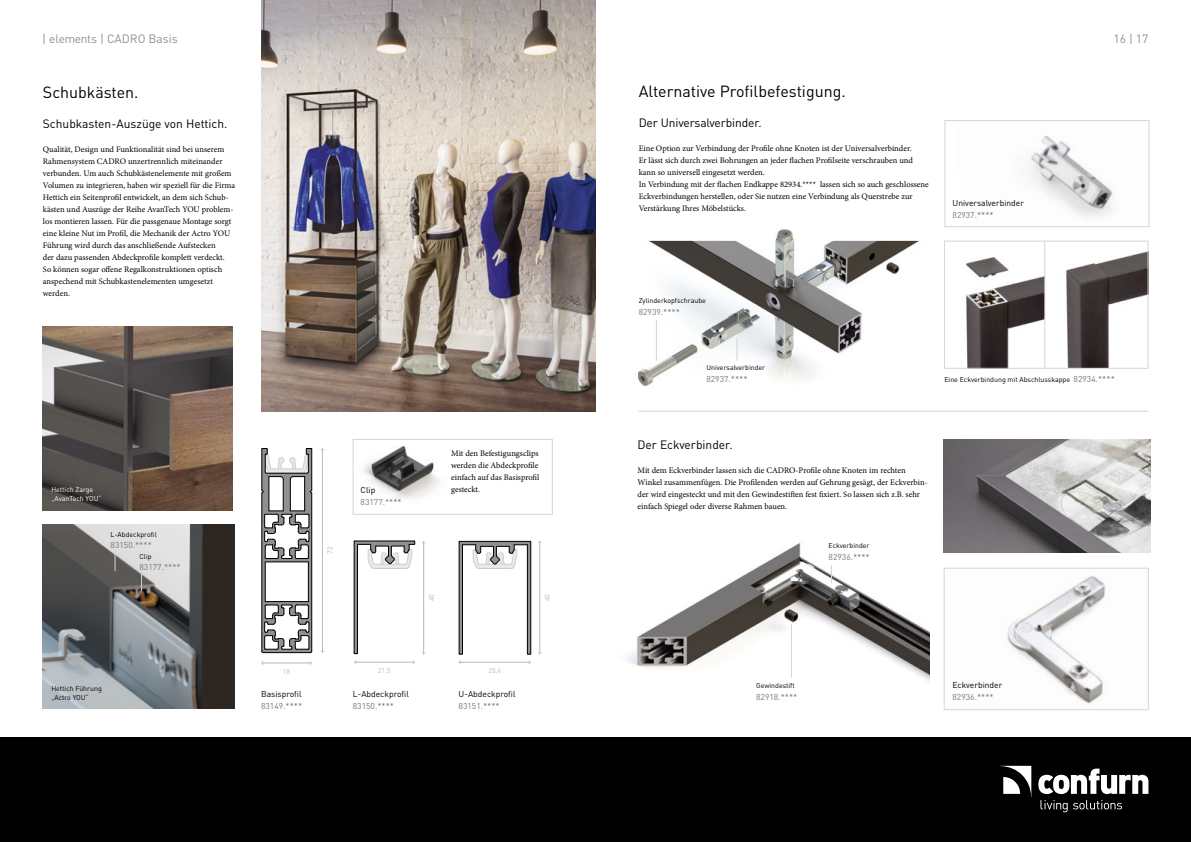
<style>
.page{position:relative;width:1191px;height:842px;background:#fff}
.page>*{position:absolute;margin:0;border:0;box-sizing:border-box;transform-origin:0 0}
.t1{font:16px "DIN Pro";color:#000}
.t2{font:12px "DIN Pro";color:#000}
.t3{font:12px "DIN Pro";letter-spacing:-.005em;color:#8f908f}
.t4{font:8.5px/12px "Minion Pro";color:#000}
.t5{font:8.5px "DIN Pro";color:#777}
.t6{font:8.5px "DIN Pro";color:#000}
.t7{font:7px/9px "DIN Pro";color:#000}
.t8{font:7px/9px "DIN Pro";color:#fff}
.t9{font:7px "DIN Pro";color:#b9b9ba}
.s1{font-size:8.5px;color:#777}
</style>
<div class="page">
<div style="left:0;top:737px;width:1191px;height:105px;background:#000"></div>
<svg style="left:1000px;top:766px;width:31px;height:28px"></svg>
<svg style="left:1038px;top:769px;width:110px;height:25px"></svg>
<svg style="left:1040px;top:800px;width:27px;height:12px"></svg>
<svg style="left:1073px;top:800px;width:49px;height:9px"></svg>
<img style="left:638px;top:229px;width:282px;height:157px">
<img style="left:1045px;top:243px;width:101px;height:124px">
<img style="left:966px;top:257px;width:78px;height:110px">
<div style="left:944px;top:241px;width:204px;height:128px;border:1px solid #d5d5d5"></div>
<hr style="left:1044px;top:241px;width:1px;height:126px;background:#d5d5d5">
<img style="left:261px;top:0;width:334px;height:411px">
<img style="left:1029px;top:135px;width:84px;height:82px">
<div style="left:944px;top:120px;width:205px;height:107px;border:1px solid #d5d5d5"></div>
<img style="left:626px;top:543px;width:304px;height:139px">
<img style="left:1007px;top:576px;width:99px;height:128px">
<div style="left:944px;top:568px;width:204px;height:142px;border:1px solid #d5d5d5"></div>
<img style="left:43px;top:524px;width:191px;height:184px">
<img style="left:43px;top:326px;width:189px;height:184px">
<img style="left:943px;top:439px;width:207px;height:114px">
<hr style="left:638px;top:411px;width:510px;height:1px;background:#d5d5d5">
<hr style="left:656px;top:320px;width:1px;height:41px;background:#d5d5d5">
<svg style="left:115px;top:551px;width:1px;height:20px"></svg>
<svg style="left:141px;top:572px;width:1px;height:19px"></svg>
<svg style="left:736px;top:338px;width:1px;height:23px"></svg>
<svg style="left:831px;top:565px;width:1px;height:18px"></svg>
<hr style="left:791px;top:624px;width:1px;height:54px;background:#d5d5d5">
<div style="left:353px;top:439px;width:199px;height:75px;border:1px solid #d5d5d5"></div>
<hr style="left:262px;top:663px;width:49px;height:1px;background:#b9b9ba">
<hr style="left:322px;top:448px;width:1px;height:204px;background:#b9b9ba">
<hr style="left:423px;top:541px;width:1px;height:113px;background:#b9b9ba">
<img style="left:354px;top:441px;width:85px;height:63px">
<svg style="left:353px;top:540px;width:62px;height:124px"></svg>
<svg style="left:261px;top:448px;width:51px;height:205px"></svg>
<hr style="left:539px;top:541px;width:1px;height:113px;background:#b9b9ba">
<svg style="left:458px;top:541px;width:73px;height:123px"></svg>
<h2 class="t3" style="left:42px;top:29px;width:137px">| elements | CADRO Basis</h2>
<h1 class="t1" style="left:43px;top:80px;width:97px">Schubkästen.</h1>
<h2 class="t2" style="left:43px;top:114px;width:186px">Schubkasten-Auszüge von Hettich.</h2>
<p class="t4" style="left:43px;top:143px;width:194px">Qualität, Design und Funktionalität sind bei unserem Rahmensystem CADRO unzertrennlich miteinander verbunden. Um auch Schubkästenelemente mit großem Volumen zu integrieren, haben wir speziell für die Firma Hettich ein Seitenprofil entwickelt, an dem sich Schub&shy;kästen und Auszüge der Reihe AvanTech YOU problem&shy;los montieren lassen. Für die passgenaue Montage sorgt eine kleine Nut im Profil, die Mechanik der Actro YOU Führung wird durch das anschließende Aufstecken<br>der dazu passenden Abdeckprofile komplett verdeckt.<br>So können sogar offene Regalkonstruktionen optisch anspechend mit Schubkastenelementen umgesetzt werden.</p>
<p class="t8" style="left:51px;top:485px;width:52px">Hettich Zarge „AvanTech YOU“</p>
<p class="t7" style="left:111px;top:530px;width:48px">L-Abdeckprofil</p>
<p class="t5" style="left:111px;top:539px;width:43px">83150.****</p>
<p class="t7" style="left:139px;top:551px;width:14px">Clip</p>
<p class="t5" style="left:139px;top:560px;width:43px">83177.****</p>
<p class="t7" style="left:51px;top:683px;width:52px">Hettich Führung „Actro YOU“</p>
<p class="t9" style="left:325px;top:554px;width:9px;rotate:-90deg">72</p>
<p class="t6" style="left:360px;top:484px;width:16px">Clip</p>
<p class="t5" style="left:360px;top:496px;width:43px">83177.****</p>
<p class="t4" style="left:451px;top:448px;width:90px;text-align:justify">Mit den Befestigungsclips werden die Abdeckprofile einfach auf das Basisprofil gesteckt.</p>
<p class="t9" style="left:426px;top:601px;width:9px;rotate:-90deg">40</p>
<p class="t9" style="left:542px;top:601px;width:9px;rotate:-90deg">40</p>
<p class="t9" style="left:283px;top:666px;width:9px">18</p>
<p class="t6" style="left:261px;top:687px;width:42px">Basisprofil</p>
<p class="t5" style="left:261px;top:699px;width:43px">83149.****</p>
<p class="t9" style="left:378px;top:665px;width:14px">21,5</p>
<p class="t6" style="left:353px;top:687px;width:57px">L-Abdeckprofil</p>
<p class="t5" style="left:353px;top:699px;width:43px">83150.****</p>
<p class="t9" style="left:488px;top:665px;width:14px">25,4</p>
<p class="t6" style="left:458px;top:687px;width:58px">U-Abdeckprofil</p>
<p class="t5" style="left:458px;top:699px;width:43px">83151.****</p>
<h1 class="t1" style="left:638px;top:79px;width:208px">Alternative Profilbefestigung.</h1>
<h2 class="t2" style="left:638px;top:114px;width:124px">Der Universalverbinder.</h2>
<p class="t4" style="left:638px;top:143px;width:291px">Eine Option zur Verbindung der Profile ohne Knoten ist der Universalverbinder.<br>Er lässt sich durch zwei Bohrungen an jeder flachen Profilseite verschrauben und kann so universell eingesetzt werden.<br>In Verbindung mit der flachen Endkappe 82934.**** lassen sich so auch geschlossene Eckverbindungen herstellen, oder Sie nutzen eine Verbindung als Querstrebe zur Verstärkung Ihres Möbelstücks.</p>
<p class="t6" style="left:952px;top:197px;width:73px">Universalverbinder</p>
<p class="t5" style="left:952px;top:209px;width:43px">82937.****</p>
<h2 class="t3" style="left:1113px;top:29px;width:36px">16 | 17</h2>
<p class="t7" style="left:639px;top:295px;width:69px">Zylinderkopfschraube</p>
<p class="t5" style="left:639px;top:305px;width:43px">82939.****</p>
<p class="t7" style="left:706px;top:362px;width:60px">Universalverbinder</p>
<p class="t5" style="left:706px;top:372px;width:43px">82937.****</p>
<p class="t7" style="left:944px;top:374px;width:172px">Eine Eckverbindung mit Abschlusskappe <span class="s1">82934.****</span></p>
<h2 class="t2" style="left:637px;top:435px;width:97px">Der Eckverbinder.</h2>
<p class="t4" style="left:637px;top:464px;width:292px">Mit dem Eckverbinder lassen sich die CADRO-Profile ohne Knoten im rechten Winkel zusammenfügen. Die Profilenden werden auf Gehrung gesägt, der Eckverbin&shy;der wird eingesteckt und mit den Gewindestiften fest fixiert. So lassen sich z.B. sehr einfach Spiegel oder diverse Rahmen bauen.</p>
<p class="t7" style="left:828px;top:540px;width:42px">Eckverbinder</p>
<p class="t5" style="left:828px;top:550px;width:43px">82936.****</p>
<p class="t7" style="left:756px;top:680px;width:40px">Gewindestift</p>
<p class="t5" style="left:756px;top:690px;width:43px">82918.****</p>
<p class="t6" style="left:952px;top:679px;width:51px">Eckverbinder</p>
<p class="t5" style="left:952px;top:691px;width:43px">82936.****</p>
</div>
